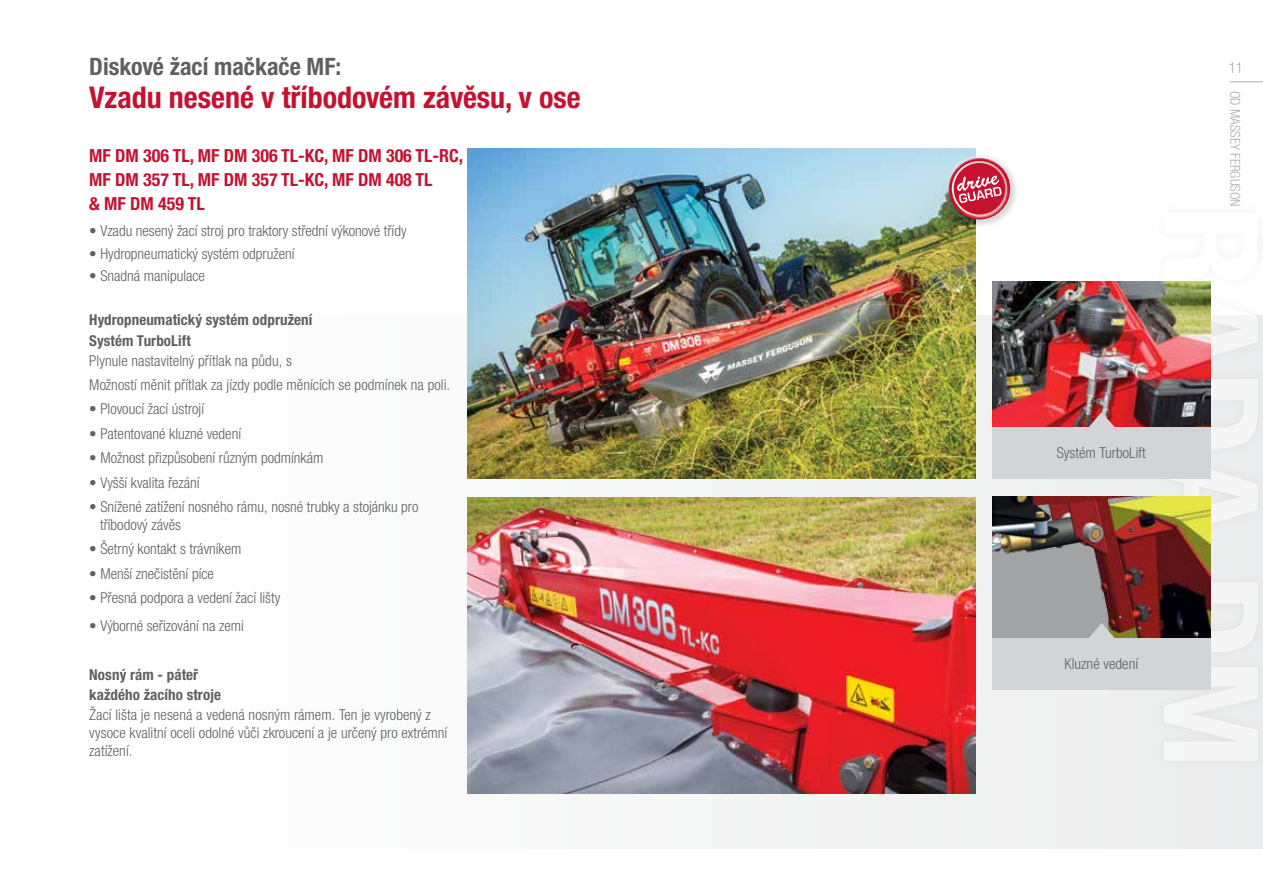
<style>
.page{position:relative;width:1263px;height:893px;background:#fff}
.page>*{position:absolute;margin:0;border:0;box-sizing:border-box;transform-origin:0 0}
.t1{font:700 condensed 30px "Helvetica Neue LTW1 G";color:#c41230}
.t2{font:700 condensed 24px "Helvetica Neue LTW1 G";color:#5f6062}
.t3{font:700 condensed 18px/24px "Helvetica Neue LTW1 G";color:#c41230}
.t4{font:300 condensed 15px/18px "Helvetica Neue LTW1 G";color:#5f6062}
.t5{font:700 condensed 15px/20.1px "Helvetica Neue LTW1 G";letter-spacing:.005em;color:#5f6062}
.t6{font:300 condensed 15px "Helvetica Neue LTW1 G";color:#aaacaf}
.t7{font:300 condensed 13.5px "Helvetica Neue LTW1 G";color:#aaacaf}
</style>
<div class="page">
<div style="left:212px;top:315px;width:1051px;height:534px;background:#fafafa"></div>
<div style="left:1152px;top:202px;width:111px;height:570px;background:#5f6062;opacity:.17"></div>
<img style="left:468px;top:149px;width:507px;height:330px">
<img style="left:468px;top:497px;width:507px;height:296px">
<img style="left:992px;top:281px;width:218px;height:146px">
<img style="left:992px;top:496px;width:218px;height:142px">
<div style="left:944px;top:153px;width:75px;height:75px;background:#000;opacity:.4"></div>
<div style="left:945px;top:154px;width:64px;height:64px;background:#fff;opacity:.75"></div>
<svg style="left:949px;top:158px;width:61px;height:61px;background:#cc6473"></svg>
<div style="left:992px;top:638px;width:218px;height:51px;background:#d3d4d6"></div>
<div style="left:992px;top:428px;width:218px;height:51px;background:#d3d4d6"></div>
<svg style="left:1087px;top:623px;width:29px;height:15px"></svg>
<svg style="left:1087px;top:412px;width:29px;height:16px"></svg>
<hr style="left:1230px;top:81px;width:33px;height:1px;background:#aaacaf">
<h2 class="t2" style="left:89px;top:53px;width:253px">Diskové žací mačkače MF:</h2>
<h1 class="t1" style="left:89px;top:80px;width:493px">Vzadu nesené v tříbodovém závěsu, v ose</h1>
<p class="t3" style="left:89px;top:143px;width:375px">MF DM 306 TL, MF DM 306 TL-KC, MF DM 306 TL-RC,<br>MF DM 357 TL, MF DM 357 TL-KC, MF DM 408 TL<br>&amp; MF DM 459 TL</p>
<p class="t4" style="left:89px;top:222px;width:319px">• Vzadu nesený žací stroj pro traktory střední výkonové třídy</p>
<p class="t4" style="left:89px;top:244px;width:207px">• Hydropneumatický systém odpružení</p>
<p class="t4" style="left:89px;top:267px;width:117px">• Snadná manipulace</p>
<p class="t5" style="left:89px;top:310px;width:225px">Hydropneumatický systém odpružení<br>Systém TurboLift</p>
<p class="t4" style="left:89px;top:348px;width:362px;line-height:24.3px">Plynule nastavitelný přítlak na půdu, s<br>Možností měnit přítlak za jízdy podle měnících se podmínek na poli.</p>
<p class="t4" style="left:89px;top:400px;width:116px">• Plovoucí žací ústrojí</p>
<p class="t4" style="left:89px;top:425px;width:153px">• Patentované kluzné vedení</p>
<p class="t4" style="left:89px;top:449px;width:236px">• Možnost přizpůsobení různým podmínkám</p>
<p class="t4" style="left:89px;top:473px;width:112px">• Vyšší kvalita řezání</p>
<p class="t4" style="left:100px;top:498px;width:320px;text-indent:-11px">• Snížené zatížení nosného rámu, nosné trubky a stojánku pro tříbodový závěs</p>
<p class="t4" style="left:89px;top:540px;width:154px">• Šetrný kontakt s trávníkem</p>
<p class="t4" style="left:89px;top:564px;width:126px">• Menší znečistění píce</p>
<p class="t4" style="left:89px;top:589px;width:192px">• Přesná podpora a vedení žací lišty</p>
<p class="t4" style="left:89px;top:617px;width:156px">• Výborné seřizování na zemi</p>
<p class="t5" style="left:89px;top:664px;width:133px">Nosný rám - páteř každého žacího stroje</p>
<p class="t4" style="left:89px;top:706px;width:360px">Žací lišta je nesená a vedená nosným rámem. Ten je vyrobený z vysoce kvalitní oceli odolné vůči zkroucení a je určený pro extrémní zatížení.</p>
<p class="t6" style="left:1229px;top:59px;width:16px">11</p>
<p class="t7" style="left:1243px;top:91px;width:117px;rotate:90deg">OD MASSEY FERGUSON</p>
<p class="t4" style="left:1057px;top:444px;width:91px">Systém TurboLift</p>
<p class="t4" style="left:1064px;top:655px;width:75px">Kluzné vedení</p>
</div>
